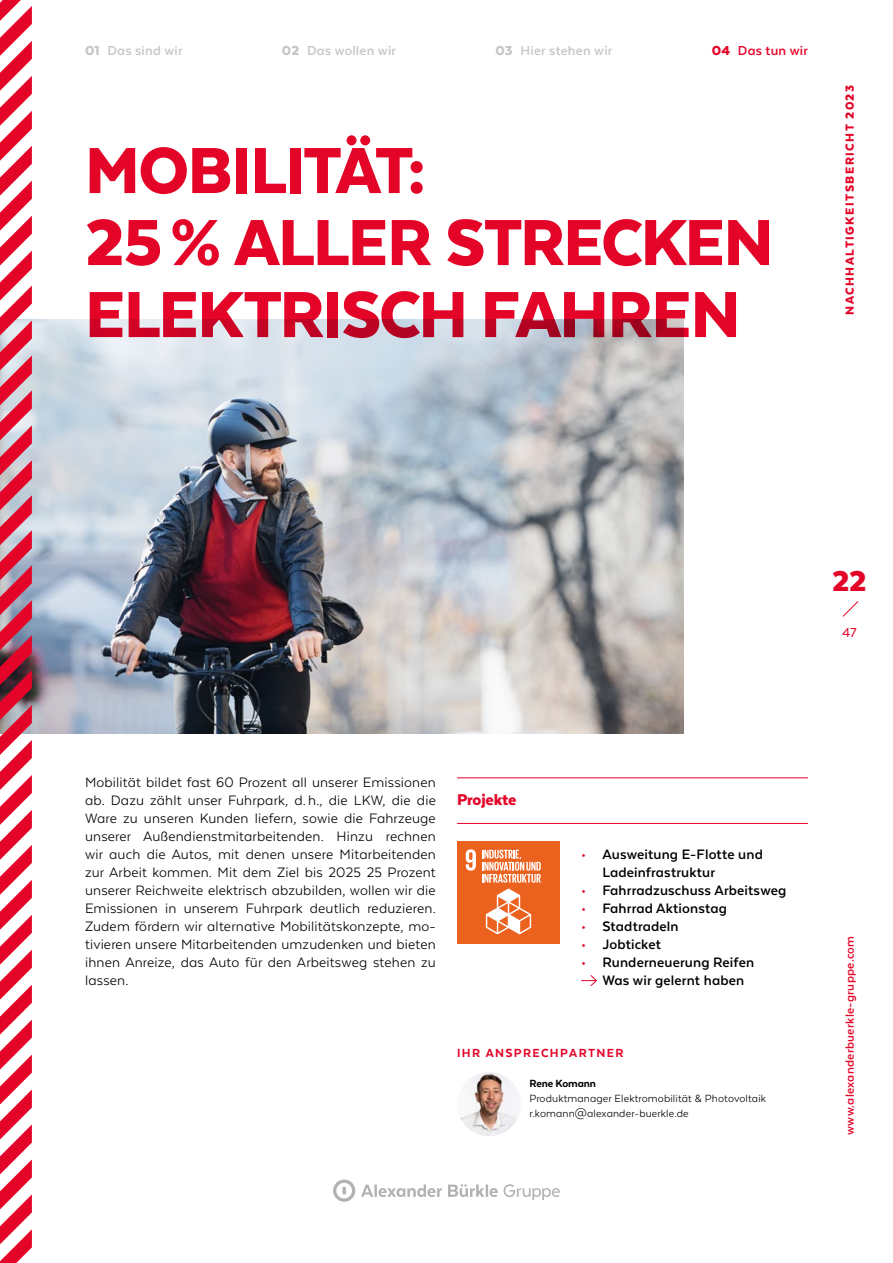
<style>
.page{position:relative;width:893px;height:1263px;background:#fff}
.page>*{position:absolute;margin:0;border:0;box-sizing:border-box;transform-origin:0 0}
.t1{font:900 75px/72px "Texta Alt";letter-spacing:-.025em;color:#e40428}
.t2{font:900 33px "Texta Alt";color:#e40428}
.t3{font:900 18px "Texta Alt";letter-spacing:-.01em;color:#e40428}
.t4{font:15.75px/18px "Texta Alt";letter-spacing:.01em;color:#000;text-align:justify}
.t5{font:700 15.75px/18px "Texta Alt";letter-spacing:.01em;color:#000}
.t6{font:700 15px "Texta Alt";letter-spacing:.015em;color:#c6c6c6}
.t7{font:700 15px "Texta Alt";letter-spacing:.015em;color:#e40428}
.t8{font:15px "Texta Alt";color:#e40428}
.t9{font:700 13.5px "Texta Alt";letter-spacing:.02em;color:#e40428}
.t10{font:900 13.5px "Texta Alt";letter-spacing:.11em;color:#e40428}
.t11{font:800 13.5px "Texta Alt";letter-spacing:.1em;color:#e40428}
.t12{font:12px/15px "Texta Alt";letter-spacing:.01em;color:#000}
.t13{font:800 12px "Texta Alt";letter-spacing:-.01em;color:#000}
.s1{font-weight:900}
.s2{color:#e40428}
</style>
<div class="page">
<svg style="left:361px;top:1184px;width:81px;height:13px"></svg>
<svg style="left:448px;top:1184px;width:50px;height:13px"></svg>
<svg style="left:333px;top:1179px;width:22px;height:23px"></svg>
<svg style="left:504px;top:1184px;width:56px;height:16px"></svg>
<img style="left:32px;top:319px;width:652px;height:414px">
<div style="left:457px;top:841px;width:103px;height:103px;background:#eb611e"></div>
<svg style="left:466px;top:849px;width:10px;height:22px"></svg>
<svg style="left:482px;top:850px;width:59px;height:84px"></svg>
<img style="left:457px;top:1072px;width:64px;height:64px;border-radius:32px">
<svg style="left:581px;top:975px;width:16px;height:11px"></svg>
<hr style="left:457px;top:777px;width:351px;height:1px;background:#e40428">
<hr style="left:457px;top:823px;width:351px;height:1px;background:#e40428">
<svg style="left:0;top:0;width:32px;height:1263px"></svg>
<svg style="left:842px;top:601px;width:17px;height:16px"></svg>
<p class="t6" style="left:85px;top:42px;width:99px"><span class="s1">01</span> Das sind wir</p>
<p class="t6" style="left:282px;top:42px;width:116px"><span class="s1">02</span> Das wollen wir</p>
<p class="t6" style="left:495px;top:42px;width:118px"><span class="s1">03</span> Hier stehen wir</p>
<p class="t7" style="left:712px;top:42px;width:98px"><span class="s1">04</span> Das tun wir</p>
<h1 class="t1" style="left:85px;top:133px;width:690px">MOBILITÄT:<br>25% ALLER STRECKEN<br>ELEKTRISCH FAHREN</h1>
<p class="t10" style="left:843px;top:315px;width:231px;rotate:-90deg">NACHHALTIGKEITSBERICHT 2023</p>
<h2 class="t2" style="left:832px;top:564px;width:36px">22</h2>
<p class="t8" style="left:842px;top:625px;width:16px">47</p>
<p class="t4" style="left:85px;top:773px;width:352px">Mobilität bildet fast 60 Prozent all unserer Emissionen ab. Dazu zählt unser Fuhrpark, d. h., die LKW, die die Ware zu unseren Kunden liefern, sowie die Fahrzeuge unserer Außendienstmitarbeitenden. Hinzu rechnen wir auch die Autos, mit denen unsere Mitarbeitenden zur Arbeit kommen. Mit dem Ziel bis 2025 25 Prozent unserer Reichweite elektrisch abzubilden, wollen wir die Emissionen in unserem Fuhrpark deutlich reduzieren.<br>Zudem fördern wir alternative Mobilitätskonzepte, mo&shy;tivieren unsere Mitarbeitenden umzudenken und bieten ihnen Anreize, das Auto für den Arbeitsweg stehen zu lassen.</p>
<p class="t3" style="left:457px;top:790px;width:61px">Projekte</p>
<p class="t5" style="left:602px;top:845px;width:162px;text-indent:-21px"><span class="s2">•</span> Ausweitung E-Flotte und<br>Ladeinfrastruktur</p>
<p class="t5" style="left:581px;top:881px;width:207px"><span class="s2">•</span> Fahrradzuschuss Arbeitsweg</p>
<p class="t5" style="left:581px;top:899px;width:147px"><span class="s2">•</span> Fahrrad Aktionstag</p>
<p class="t5" style="left:581px;top:917px;width:99px"><span class="s2">•</span> Stadtradeln</p>
<p class="t5" style="left:581px;top:935px;width:81px"><span class="s2">•</span> Jobticket</p>
<p class="t5" style="left:602px;top:953px;width:153px;text-indent:-21px"><span class="s2">•</span> Runderneuerung Reifen<br>Was wir gelernt haben</p>
<p class="t11" style="left:457px;top:1046px;width:168px">IHR ANSPRECHPARTNER</p>
<p class="t13" style="left:529px;top:1077px;width:68px">Rene Komann</p>
<p class="t12" style="left:529px;top:1091px;width:238px">Produktmanager Elektromobilität &amp; Photovoltaik r.komann@alexander-buerkle.de</p>
<p class="t9" style="left:843px;top:1135px;width:201px;rotate:-90deg">www.alexanderbuerkle-gruppe.com</p>
</div>
